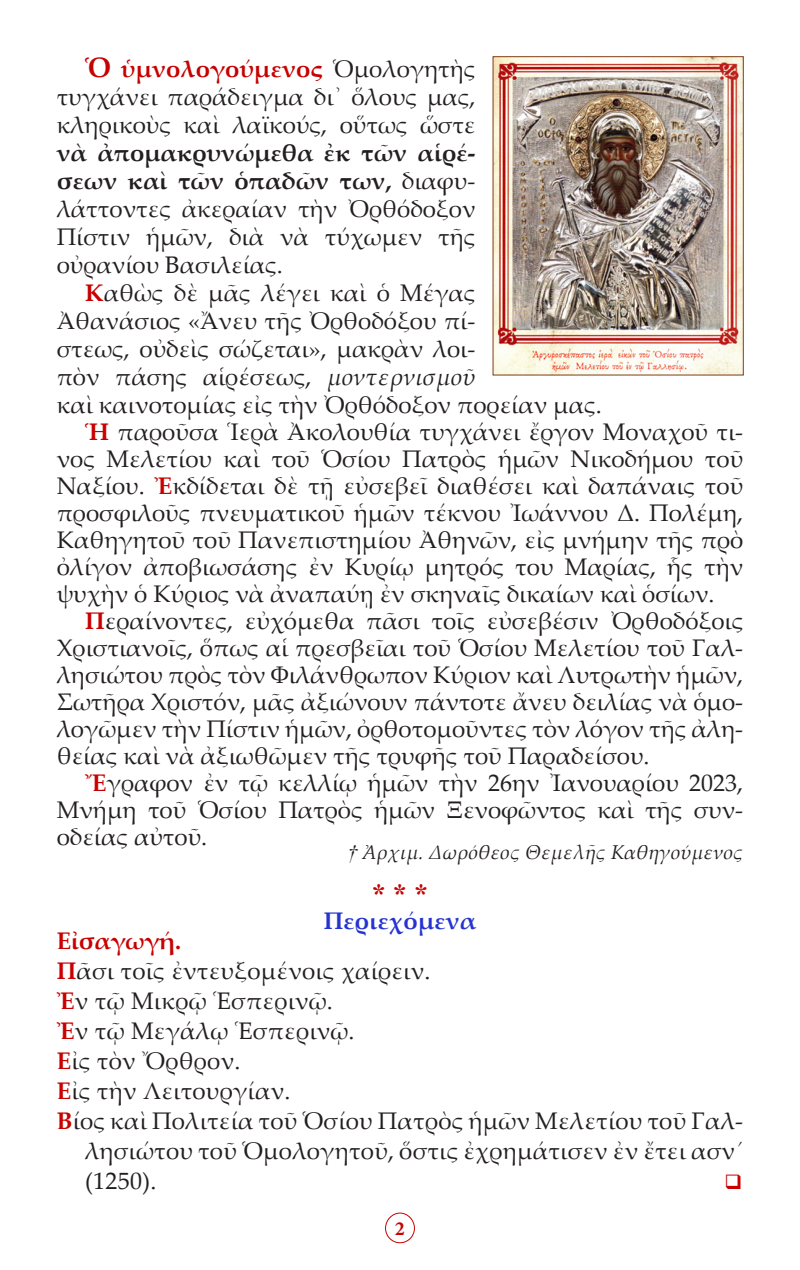
<style>
.page{position:relative;width:800px;height:1270px;background:#fff}
.page>*{position:absolute;margin:0;border:0;box-sizing:border-box;transform-origin:0 0}
.Asteriskoi{font:28px "CTOS New Times Bold Test 1";color:#c80000}
.t1{font:24px/27px "Palatino Linotype";color:#231f20;text-align:justify}
.t2{font:700 24px "Palatino Linotype";letter-spacing:.01em;color:#2534d0}
.t3{font:700 24px "Palatino Linotype";letter-spacing:-.01em;color:#c80000}
.t4{font:italic 20px "Palatino Linotype";color:#231f20}
.t5{font:700 20px "Minion Pro";color:#c80000}
.s1{font-weight:700;font-size:28px;color:#c80000}
.s2{font-weight:700;color:#c80000}
.s3{font-weight:700}
.s4{font-style:italic}
.s5{font-family:"CTOS New Times Italic Test 1";font-style:normal}
</style>
<div class="page">
<div style="left:385px;top:1213px;width:30px;height:30px;border:1px solid #c80000;border-radius:50%"></div>
<img style="left:495px;top:58px;width:247px;height:316px">
<div style="left:493px;top:56px;width:251px;height:320px;border:1px solid #7f3d17"></div>
<p class="t1" style="left:57px;top:54px;width:420px;line-height:28px;text-indent:28px"><span class="s1">Ὁ</span> <span class="s2">ὑμνολογούμενος</span> Ὁμολογητὴς τυγχάνει παράδειγμα δι᾿ ὅλους μας, κληρικοὺς καὶ λαϊκούς, οὕτως ὥστε <span class="s3">νὰ ἀπομακρυνώμεθα ἐκ τῶν αἱρέ&shy;σεων καὶ τῶν ὁπαδῶν των,</span> διαφυ&shy;λάττοντες ἀκεραίαν τὴν Ὀρθόδοξον Πίστιν ἡμῶν, διὰ νὰ τύχωμεν τῆς οὐρανίου Βασιλείας.</p>
<p class="t1" style="left:57px;top:278px;width:420px;line-height:28px;text-align:right"><span class="s2">Κ</span>αθὼς δὲ μᾶς λέγει καὶ ὁ Μέγας<br>Ἀθανάσιος «Ἄνευ τῆς Ὀρθοδόξου πί-</p>
<p class="t1" style="left:57px;top:334px;width:547px;line-height:28px;text-align:left">στεως, οὐδεὶς σώζεται», μακρὰν λοι-<br>πὸν πάσης αἱρέσεως, <span class="s4">μοντερνισμοῦ<br></span>καὶ καινοτομίας εἰς τὴν Ὀρθόδοξον πορείαν μας.</p>
<p class="t1" style="left:57px;top:418px;width:688px;text-indent:28px"><span class="s2">Ἡ</span> παροῦσα Ἱερὰ Ἀκολουθία τυγχάνει ἔργον Μοναχοῦ τι&shy;νος Μελετίου καὶ τοῦ Ὁσίου Πατρὸς ἡμῶν Νικοδήμου τοῦ Ναξίου. <span class="s2">Ἐ</span>κδίδεται δὲ τῇ εὐσεβεῖ διαθέσει καὶ δαπάναις τοῦ προσφιλοῦς πνευματικοῦ ἡμῶν τέκνου Ἰωάννου Δ. Πολέμη, Καθηγητοῦ τοῦ Πανεπιστημίου Ἀθηνῶν, εἰς μνήμην τῆς πρὸ ὀλίγον ἀποβιωσάσης ἐν Κυρίῳ μητρός του Μαρίας, ἧς τὴν ψυχὴν ὁ Κύριος νὰ ἀναπαύῃ ἐν σκηναῖς δικαίων καὶ ὁσίων.</p>
<p class="t1" style="left:57px;top:607px;width:688px;text-indent:28px"><span class="s2">Π</span>εραίνοντες, εὐχόμεθα πᾶσι τοῖς εὐσεβέσιν Ὀρθοδόξοις Χριστιανοῖς, ὅπως αἱ πρεσβεῖαι τοῦ Ὁσίου Μελετίου τοῦ Γαλ&shy;λησιώτου πρὸς τὸν Φιλάνθρωπον Κύριον καὶ Λυτρωτὴν ἡμῶν, Σωτῆρα Χριστόν, μᾶς ἀξιώνουν πάντοτε ἄνευ δειλίας νὰ ὁμο&shy;λογῶμεν τὴν Πίστιν ἡμῶν, ὀρθοτομοῦντες τὸν λόγον τῆς ἀλη&shy;θείας καὶ νὰ ἀξιωθῶμεν τῆς τρυφῆς τοῦ Παραδείσου.</p>
<p class="t1" style="left:57px;top:769px;width:688px;text-indent:28px"><span class="s2">Ἔ</span>γραφον ἐν τῷ κελλίῳ ἡμῶν τὴν 26ην Ἰανουαρίου 2023, Μνήμη τοῦ Ὁσίου Πατρὸς ἡμῶν Ξενοφῶντος καὶ τῆς συν&shy;οδείας αὐτοῦ.</p>
<p class="t4" style="left:347px;top:838px;width:397px"><span class="s5">†</span> Ἀρχιμ. Δωρόθεος Θεμελῆς Καθηγούμενος</p>
<p class="Asteriskoi" style="left:372px;top:878px;width:57px">* * *</p>
<p class="t2" style="left:324px;top:904px;width:154px">Περιεχόμενα</p>
<p class="t3" style="left:57px;top:924px;width:126px">Εἰσαγωγή.</p>
<p class="t1" style="left:57px;top:957px;width:375px"><span class="s2">Π</span>ᾶσι τοῖς ἐντευξομένοις χαίρειν.</p>
<p class="t1" style="left:57px;top:987px;width:278px"><span class="s2">Ἐ</span>ν τῷ Μικρῷ Ἑσπερινῷ.</p>
<p class="t1" style="left:57px;top:1017px;width:299px"><span class="s2">Ἐ</span>ν τῷ Μεγάλῳ Ἑσπερινῷ.</p>
<p class="t1" style="left:57px;top:1047px;width:185px"><span class="s2">Ε</span>ἰς τὸν Ὄρθρον.</p>
<p class="t1" style="left:57px;top:1077px;width:235px"><span class="s2">Ε</span>ἰς τὴν Λειτουργίαν.</p>
<p class="t1" style="left:85px;top:1105px;width:660px;line-height:30px;text-indent:-28px"><span class="s2">Β</span>ίος καὶ Πολιτεία τοῦ Ὁσίου Πατρὸς ἡμῶν Μελετίου τοῦ Γαλ&shy;λησιώτου τοῦ Ὁμολογητοῦ, ὅστις ἐχρημάτισεν ἐν ἔτει ασν´ (1250).</p>
<p class="t5" style="left:395px;top:1214px;width:11px">2</p>
</div>
